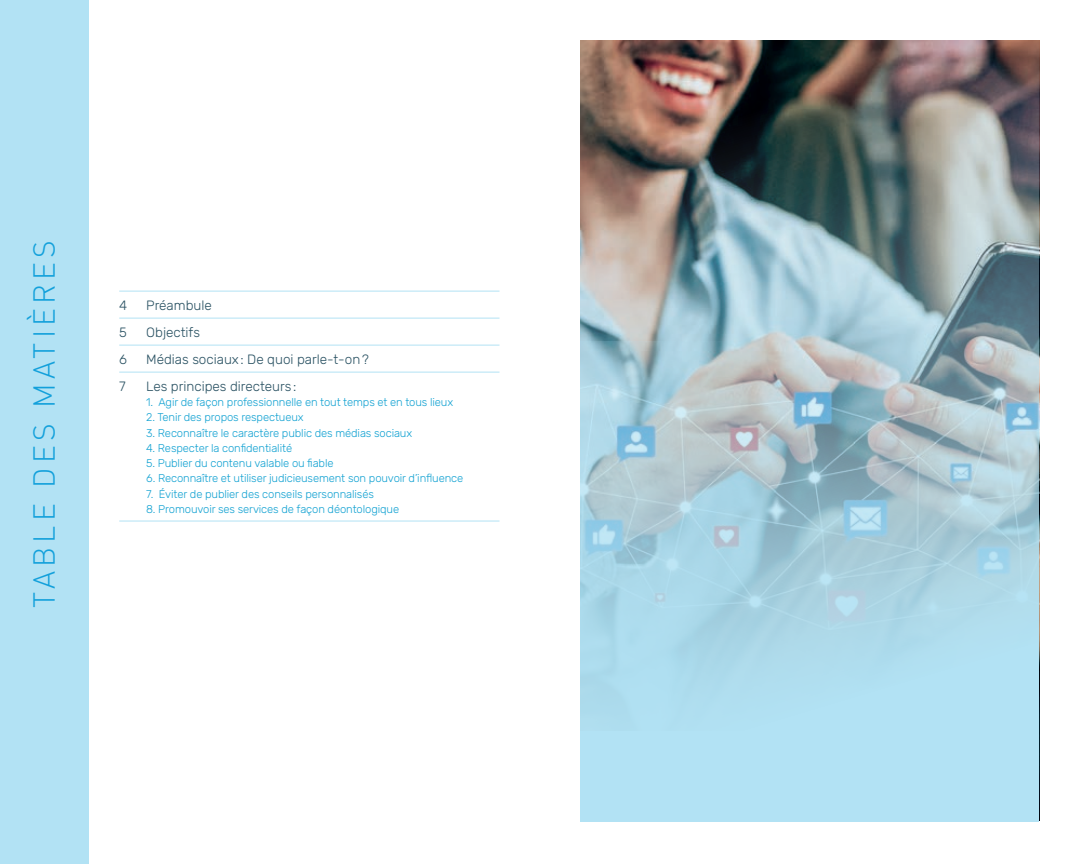
<style>
.page{position:relative;width:1080px;height:864px;background:#fff}
.page>*{position:absolute;margin:0;border:0;box-sizing:border-box;transform-origin:0 0}
.t1{font:300 30px "DIN Pro";letter-spacing:.14em;color:#12a0db}
.t2{font:300 13.5px "Rubik";color:#295162}
.t3{font:300 11.25px "Rubik";letter-spacing:-.01em;color:#13a2d2}
</style>
<div class="page">
<div style="left:0;top:0;width:89px;height:864px;background:#b2e2f4"></div>
<hr style="left:119px;top:291px;width:381px;height:1px;background:#b2e2f4">
<hr style="left:119px;top:318px;width:381px;height:1px;background:#b2e2f4">
<hr style="left:119px;top:345px;width:381px;height:1px;background:#b2e2f4">
<hr style="left:119px;top:372px;width:381px;height:1px;background:#b2e2f4">
<hr style="left:119px;top:521px;width:381px;height:1px;background:#b2e2f4">
<img style="left:580px;top:40px;width:460px;height:301px">
<div style="left:580px;top:731px;width:460px;height:91px;background:#b2e2f4"></div>
<svg style="left:580px;top:341px;width:460px;height:390px;background:#aacddb"></svg>
<h1 class="t1" style="left:21px;top:608px;width:369px;rotate:-90deg">TABLE DES MATIÈRES</h1>
<p class="t2" style="left:119px;top:298px;width:10px">4</p>
<p class="t2" style="left:146px;top:298px;width:67px">Préambule</p>
<p class="t2" style="left:119px;top:325px;width:9px">5</p>
<p class="t2" style="left:146px;top:325px;width:55px">Objectifs</p>
<p class="t2" style="left:119px;top:352px;width:9px">6</p>
<p class="t2" style="left:146px;top:352px;width:224px">Médias sociaux: De quoi parle-t-on?</p>
<p class="t2" style="left:119px;top:379px;width:8px">7</p>
<p class="t2" style="left:146px;top:379px;width:152px">Les principes directeurs :</p>
<p class="t3" style="left:146px;top:396px;width:309px">1. Agir de façon professionnelle en tout temps et en tous lieux</p>
<p class="t3" style="left:146px;top:411px;width:159px">2. Tenir des propos respectueux</p>
<p class="t3" style="left:146px;top:426px;width:268px">3. Reconnaître le caractère public des médias sociaux</p>
<p class="t3" style="left:146px;top:442px;width:147px">4. Respecter la confidentialité</p>
<p class="t3" style="left:146px;top:457px;width:189px">5. Publier du contenu valable ou fiable</p>
<p class="t3" style="left:146px;top:472px;width:319px">6. Reconnaître et utiliser judicieusement son pouvoir d’influence</p>
<p class="t3" style="left:146px;top:487px;width:229px">7. Éviter de publier des conseils personnalisés</p>
<p class="t3" style="left:146px;top:503px;width:254px">8. Promouvoir ses services de façon déontologique</p>
</div>
